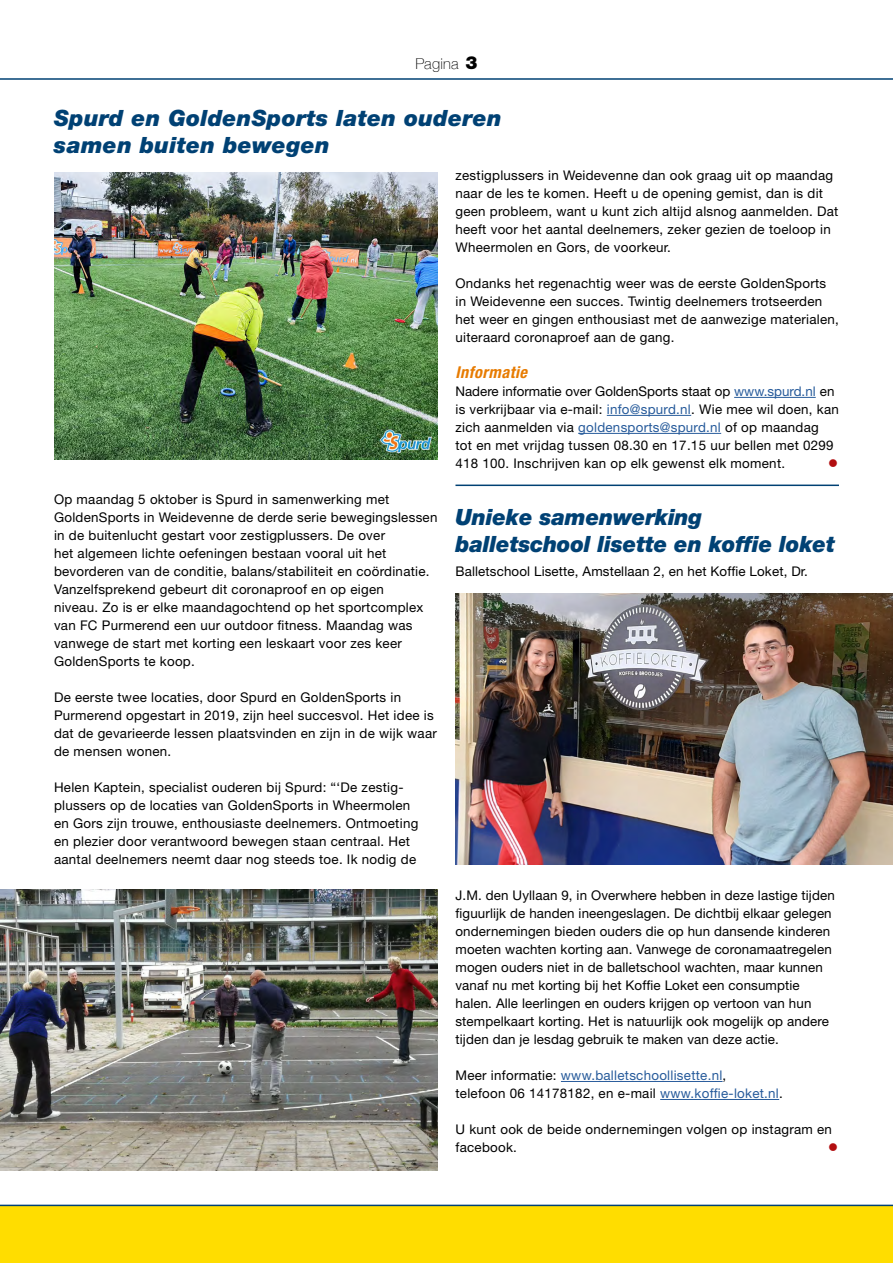
<style>
.page{position:relative;width:893px;height:1263px;background:#fff}
.page>*{position:absolute;margin:0;border:0;box-sizing:border-box;transform-origin:0 0}
.H1__Kop{font:italic 900 22.5px/27px "Helvetica Neue";color:#004174}
.H2__Subkop{font:italic 700 condensed 16.35px "Helvetica Neue";letter-spacing:.03em;color:#e77b00}
.t1{font:100 15px "Helvetica Neue";letter-spacing:.02em;color:#000}
.P__Tekst_plat{font:13.35px/18px "Helvetica Neue";letter-spacing:.02em;color:#000}
.P__Tekst_plat-2{font:13.35px/18px "Helvetica Neue";letter-spacing:.02em;color:#275b9b}
.P__Tekst_plat-3{font:13.35px "Wingdings";color:#b20e10}
.s1{font-weight:900;font-size:18px}
.s2{color:#275b9b}
.s3{color:#000}
</style>
<div class="page">
<div style="left:0;top:1206px;width:893px;height:57px;background:#fd0"></div>
<hr style="left:0;top:78px;width:893px;height:2px;background:#004174">
<hr style="left:0;top:1205px;width:893px;height:1px;background:#004174">
<hr style="left:734px;top:397px;width:82px;height:1px;background:#275b9b">
<hr style="left:607px;top:415px;width:84px;height:1px;background:#275b9b">
<hr style="left:578px;top:433px;width:143px;height:1px;background:#275b9b">
<hr style="left:455px;top:485px;width:384px;height:1px;background:#004174">
<hr style="left:561px;top:1081px;width:162px;height:1px;background:#275b9b">
<hr style="left:660px;top:1099px;width:119px;height:1px;background:#275b9b">
<img style="left:54px;top:172px;width:383px;height:288px">
<img style="left:0;top:890px;width:437px;height:280px">
<img style="left:455px;top:593px;width:438px;height:271px">
<p class="t1" style="left:415px;top:52px;width:63px">Pagina <span class="s1">3</span></p>
<h1 class="H1__Kop" style="left:54px;top:104px;width:449px">Spurd en GoldenSports laten ouderen samen buiten bewegen</h1>
<p class="P__Tekst_plat" style="left:54px;top:490px;width:385px">Op maandag 5 oktober is Spurd in samenwerking met GoldenSports in Weidevenne de derde serie bewegingslessen in de buitenlucht gestart voor zestigplussers. De over<br>het algemeen lichte oefeningen bestaan vooral uit het bevorderen van de conditie, balans/stabiliteit en coördinatie.<br>Vanzelfsprekend gebeurt dit coronaproof en op eigen<br>niveau. Zo is er elke maandagochtend op het sportcomplex van FC Purmerend een uur outdoor fitness. Maandag was vanwege de start met korting een leskaart voor zes keer GoldenSports te koop.</p>
<p class="P__Tekst_plat" style="left:54px;top:688px;width:384px">De eerste twee locaties, door Spurd en GoldenSports in Purmerend opgestart in 2019, zijn heel succesvol. Het idee is dat de gevarieerde lessen plaatsvinden en zijn in de wijk waar de mensen wonen.</p>
<p class="P__Tekst_plat" style="left:54px;top:778px;width:366px">Helen Kaptein, specialist ouderen bij Spurd: “‘De zestig&shy;plussers op de locaties van GoldenSports in Wheermolen en Gors zijn trouwe, enthousiaste deelnemers. Ontmoeting en plezier door verantwoord bewegen staan centraal. Het aantal deelnemers neemt daar nog steeds toe. Ik nodig de</p>
<p class="P__Tekst_plat" style="left:455px;top:166px;width:384px">zestigplussers in Weidevenne dan ook graag uit op maandag naar de les te komen. Heeft u de opening gemist, dan is dit geen probleem, want u kunt zich altijd alsnog aanmelden. Dat heeft voor het aantal deelnemers, zeker gezien de toeloop in Wheermolen en Gors, de voorkeur.</p>
<p class="P__Tekst_plat" style="left:455px;top:274px;width:385px">Ondanks het regenachtig weer was de eerste GoldenSports in Weidevenne een succes. Twintig deelnemers trotseerden het weer en gingen enthousiast met de aanwezige materialen, uiteraard coronaproef aan de gang.</p>
<h2 class="H2__Subkop" style="left:455px;top:362px;width:73px">Informatie</h2>
<p class="P__Tekst_plat" style="left:455px;top:382px;width:385px">Nadere informatie over GoldenSports staat op <span class="s2">www.spurd.nl</span> en is verkrijbaar via e-mail: <span class="s2">info@spurd.nl</span>. Wie mee wil doen, kan zich aanmelden via <span class="s2">goldensports@spurd.nl</span> of op maandag<br>tot en met vrijdag tussen 08.30 en 17.15 uur bellen met 0299<br>418 100. Inschrijven kan op elk gewenst elk moment.</p>
<p class="P__Tekst_plat-3" style="left:828px;top:456px;width:11px">●</p>
<h1 class="H1__Kop" style="left:455px;top:503px;width:381px">Unieke samenwerking balletschool lisette en koffie loket</h1>
<p class="P__Tekst_plat" style="left:455px;top:562px;width:354px">Balletschool Lisette, Amstellaan 2, en het Koffie Loket, Dr.</p>
<p class="P__Tekst_plat" style="left:455px;top:886px;width:381px">J.M. den Uyllaan 9, in Overwhere hebben in deze lastige tijden figuurlijk de handen ineengeslagen. De dichtbij elkaar gelegen ondernemingen bieden ouders die op hun dansende kinderen moeten wachten korting aan. Vanwege de coronamaatregelen mogen ouders niet in de balletschool wachten, maar kunnen vanaf nu met korting bij het Koffie Loket een consumptie halen. Alle leerlingen en ouders krijgen op vertoon van hun stempelkaart korting. Het is natuurlijk ook mogelijk op andere tijden dan je lesdag gebruik te maken van deze actie.</p>
<p class="P__Tekst_plat-2" style="left:455px;top:1066px;width:329px"><span class="s3">Meer informatie:</span> www.balletschoollisette.nl<span class="s3">,<br>telefoon 06 14178182, en e-mail</span> www.koffie-loket.nl<span class="s3">.</span></p>
<p class="P__Tekst_plat" style="left:455px;top:1120px;width:378px">U kunt ook de beide ondernemingen volgen op instagram en facebook.</p>
<p class="P__Tekst_plat-3" style="left:828px;top:1140px;width:11px">●</p>
</div>
